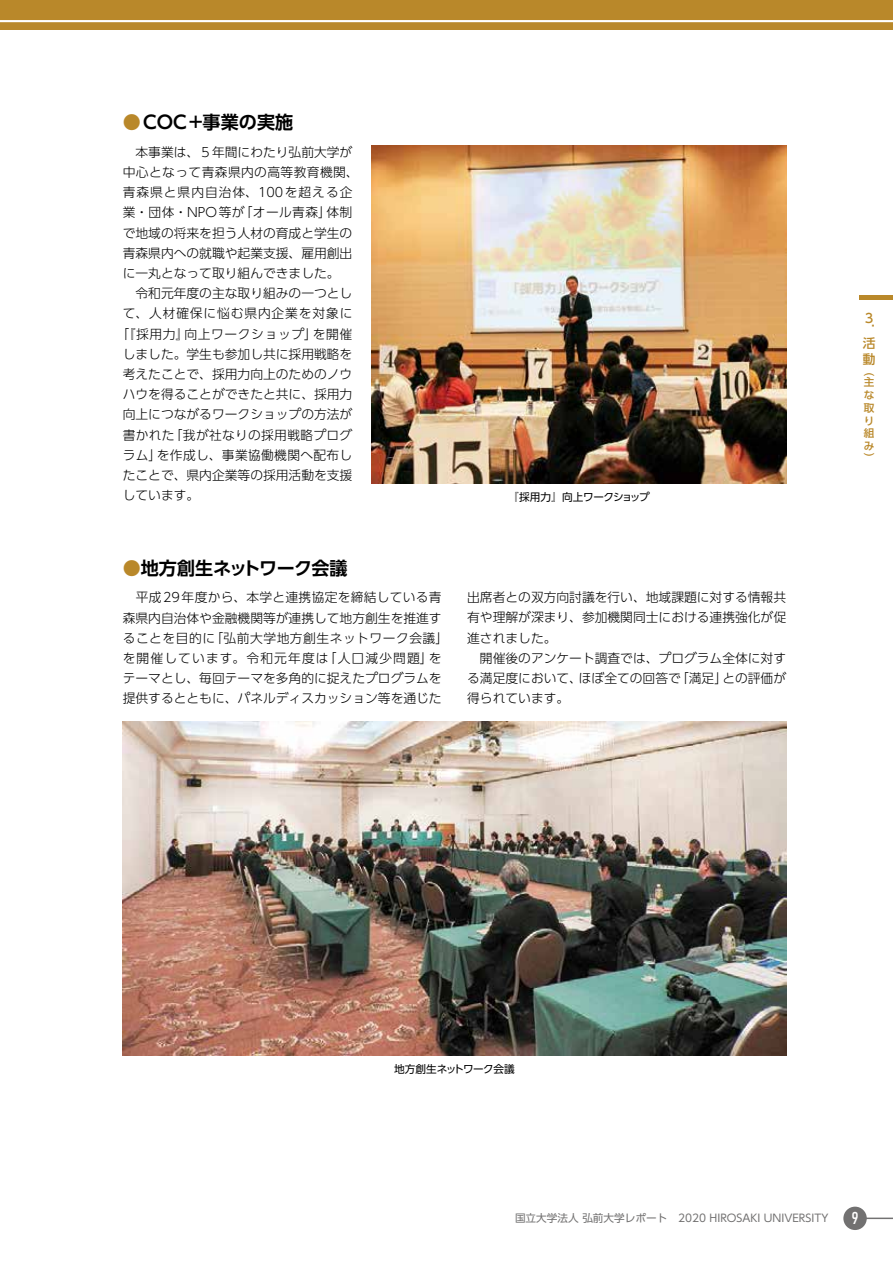
<style>
.page{position:relative;width:893px;height:1263px;background:#fff}
.page>*{position:absolute;margin:0;border:0;box-sizing:border-box;transform-origin:0 0}
.t1{font:700 18px "UD Shin Go Pr 6 De";letter-spacing:-.025em;color:#000}
.t2{font:700 18px "UD Shin Go Pr 6 De";color:#000}
.t3{font:16.95px "Bahnschrift";color:#fff}
.t4{font:300 12.75px/20.2px "UD Shin Go Pr 6";color:#000}
.t5{font:300 12.75px "UD Shin Go Pr 6";letter-spacing:.03em;color:#000}
.t6{font:300 12.75px "UD Shin Go Pr 6";letter-spacing:.025em;color:#000}
.t7{font:300 12.75px "UD Shin Go Pr 6";letter-spacing:.05em;color:#000}
.t8{font:300 12.75px "UD Shin Go Pr 6";letter-spacing:.075em;color:#000}
.t9{font:300 12.75px "UD Shin Go Pr 6";letter-spacing:.065em;color:#000}
.t10{font:500 12.75px/12.6px "UD Shin Go Pr 6";color:#b9882a}
.t11{font:10.65px "UD Shin Go Pr 6";color:#727171}
.t12{font:10.65px "UD Shin Go Pr 6";letter-spacing:-.035em;color:#000}
.t13{font:500 10.65px/12.8px "UD Shin Go Pr 6";color:#b9882a}
.s1{color:#b9882a}
</style>
<div class="page">
<img style="left:123px;top:722px;width:663px;height:334px">
<img style="left:372px;top:146px;width:414px;height:338px">
<hr style="left:859px;top:296px;width:34px;height:4px;background:#b9882a">
<div style="left:0;top:0;width:893px;height:30px;background:#b9882a"></div>
<hr style="left:0;top:20px;width:893px;height:2px;background:#fff">
<div style="left:843px;top:1206px;width:24px;height:24px;background:#727171;border-radius:50%"></div>
<hr style="left:855px;top:1217px;width:38px;height:2px;background:#727171">
<h1 class="t2" style="left:123px;top:108px;width:172px"><span class="s1">●</span>COC＋事業の実施</h1>
<p class="t4" style="left:123px;top:141px;width:231px">　本事業は、５年間にわたり弘前大学が</p>
<p class="t5" style="left:123px;top:162px;width:237px">中心となって青森県内の高等教育機関、</p>
<p class="t8" style="left:123px;top:182px;width:231px">青森県と県内自治体、100を超える企</p>
<p class="t5" style="left:123px;top:202px;width:231px">業・団体・NPO等が「オール青森」体制</p>
<p class="t4" style="left:123px;top:222px;width:231px">で地域の将来を担う人材の育成と学生の</p>
<p class="t4" style="left:123px;top:242px;width:231px">青森県内への就職や起業支援、雇用創出</p>
<p class="t4" style="left:123px;top:263px;width:218px">に一丸となって取り組んできました。</p>
<p class="t4" style="left:123px;top:283px;width:231px">　令和元年度の主な取り組みの一つとし</p>
<p class="t9" style="left:123px;top:303px;width:231px">て、人材確保に悩む県内企業を対象に</p>
<p class="t7" style="left:116px;top:323px;width:237px">「『採用力』向上ワークショップ」を開催</p>
<p class="t4" style="left:123px;top:343px;width:231px">しました。学生も参加し共に採用戦略を</p>
<p class="t4" style="left:123px;top:364px;width:231px">考えたことで、採用力向上のためのノウ</p>
<p class="t4" style="left:123px;top:384px;width:231px">ハウを得ることができたと共に、採用力</p>
<p class="t4" style="left:123px;top:404px;width:231px">向上につながるワークショップの方法が</p>
<p class="t6" style="left:123px;top:424px;width:231px">書かれた「我が社なりの採用戦略プログ</p>
<p class="t6" style="left:123px;top:445px;width:231px">ラム」を作成し、事業協働機関へ配布し</p>
<p class="t4" style="left:123px;top:465px;width:231px">たことで、県内企業等の採用活動を支援</p>
<p class="t4" style="left:123px;top:485px;width:78px">しています。</p>
<p class="t12" style="left:508px;top:488px;width:143px">『採用力』向上ワークショップ</p>
<h1 class="t1" style="left:123px;top:553px;width:226px"><span class="s1">●</span>地方創生ネットワーク会議</h1>
<p class="t4" style="left:123px;top:587px;width:327px">　平成29年度から、本学と連携協定を締結している青森県内自治体や金融機関等が連携して地方創生を推進することを目的に「弘前大学地方創生ネットワーク会議」を開催しています。令和元年度は「人口減少問題」をテーマとし、毎回テーマを多角的に捉えたプログラムを提供するとともに、パネルディスカッション等を通じた</p>
<p class="t4" style="left:467px;top:587px;width:320px">出席者との双方向討議を行い、地域課題に対する情報共有や理解が深まり、参加機関同士における連携強化が促進されました。<br>　開催後のアンケート調査では、プログラム全体に対する満足度において、ほぼ全ての回答で「満足」との評価が得られています。</p>
<p class="t10" style="left:863px;top:311px;width:14px">３．活</p>
<p class="t10" style="left:863px;top:352px;width:14px">動</p>
<p class="t13" style="left:864px;top:364px;width:12px;line-height:11.7px">（主</p>
<p class="t13" style="left:864px;top:388px;width:12px">な取り組み</p>
<p class="t13" style="left:864px;top:451px;width:12px">）</p>
<p class="t12" style="left:394px;top:1060px;width:122px">地方創生ネットワーク会議</p>
<p class="t11" style="left:515px;top:1210px;width:315px">国立大学法人 弘前大学レポート　2020 HIROSAKI UNIVERSITY</p>
<h2 class="t3" style="left:852px;top:1208px;width:8px">9</h2>
</div>
